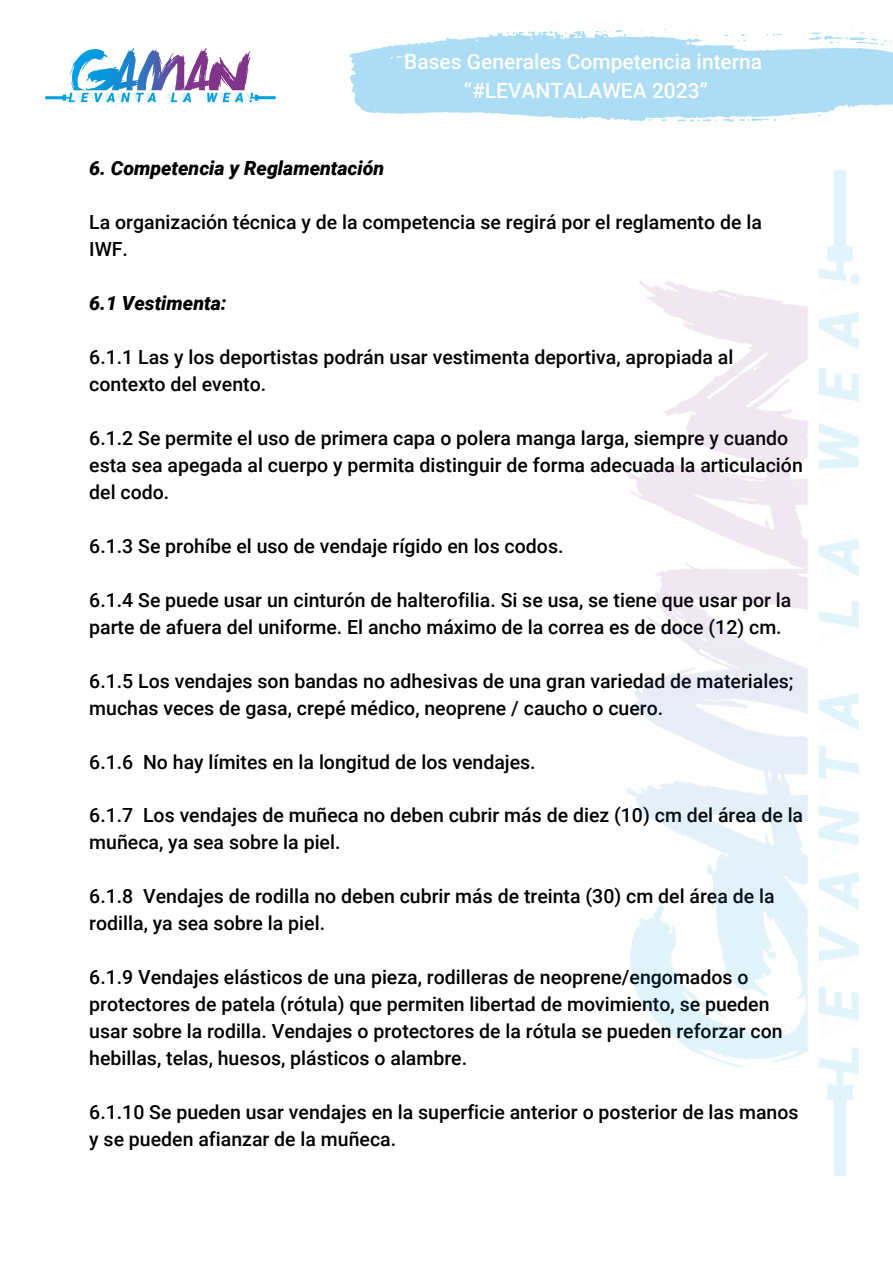
<style>
.page{position:relative;width:893px;height:1264px;background:#fff}
.page>*{position:absolute;margin:0;border:0;box-sizing:border-box;transform-origin:0 0}
.t1{font:500 21px "Roboto";color:#fff}
.t2{font:500 19.5px/27px "Roboto";color:#000}
.t3{font:italic 900 19.5px "Roboto";color:#000}
</style>
<div class="page">
<img style="left:45px;top:48px;width:231px;height:55px">
<img style="left:627px;top:170px;width:233px;height:1006px">
<svg style="left:349px;top:29px;width:543px;height:93px;fill:#acddf4"></svg>
<p class="t1" style="left:404px;top:50px;width:359px">Bases Generales Competencia interna</p>
<p class="t1" style="left:464px;top:79px;width:245px">“#LEVANTALAWEA 2023”</p>
<p class="t3" style="left:89px;top:157px;width:296px">6. Competencia y Reglamentación</p>
<p class="t2" style="left:89px;top:208px;width:674px">La organización técnica y de la competencia se regirá por el reglamento de la<br>IWF.</p>
<p class="t3" style="left:89px;top:291px;width:139px">6.1 Vestimenta:</p>
<p class="t2" style="left:89px;top:343px;width:645px">6.1.1 Las y los deportistas podrán usar vestimenta deportiva, apropiada al contexto del evento.</p>
<p class="t2" style="left:89px;top:424px;width:715px">6.1.2 Se permite el uso de primera capa o polera manga larga, siempre y cuando esta sea apegada al cuerpo y permita distinguir de forma adecuada la articulación del codo.</p>
<p class="t2" style="left:89px;top:532px;width:475px">6.1.3 Se prohíbe el uso de vendaje rígido en los codos.</p>
<p class="t2" style="left:89px;top:586px;width:703px">6.1.4 Se puede usar un cinturón de halterofilia. Si se usa, se tiene que usar por la parte de afuera del uniforme. El ancho máximo de la correa es de doce (12) cm.</p>
<p class="t2" style="left:89px;top:667px;width:705px">6.1.5 Los vendajes son bandas no adhesivas de una gran variedad de materiales; muchas veces de gasa, crepé médico, neoprene / caucho o cuero.</p>
<p class="t2" style="left:89px;top:748px;width:448px">6.1.6 No hay límites en la longitud de los vendajes.</p>
<p class="t2" style="left:89px;top:802px;width:715px">6.1.7 Los vendajes de muñeca no deben cubrir más de diez (10) cm del área de la muñeca, ya sea sobre la piel.</p>
<p class="t2" style="left:89px;top:883px;width:686px">6.1.8 Vendajes de rodilla no deben cubrir más de treinta (30) cm del área de la rodilla, ya sea sobre la piel.</p>
<p class="t2" style="left:89px;top:964px;width:695px">6.1.9 Vendajes elásticos de una pieza, rodilleras de neoprene/engomados o protectores de patela (rótula) que permiten libertad de movimiento, se pueden usar sobre la rodilla. Vendajes o protectores de la rótula se pueden reforzar con hebillas, telas, huesos, plásticos o alambre.</p>
<p class="t2" style="left:89px;top:1099px;width:710px">6.1.10 Se pueden usar vendajes en la superficie anterior o posterior de las manos y se pueden afianzar de la muñeca.</p>
</div>
